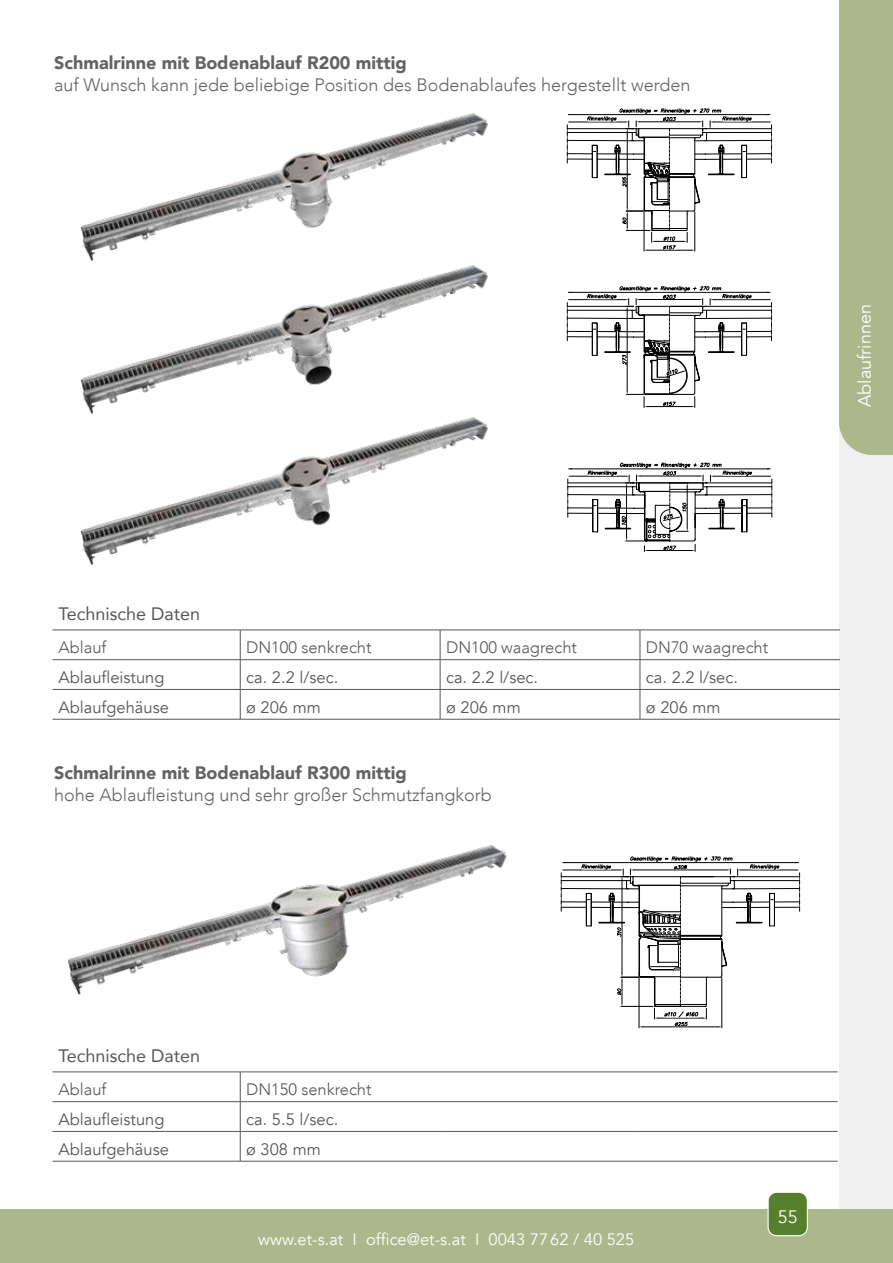
<style>
.page{position:relative;width:893px;height:1263px;background:#fff}
.page>*{position:absolute;margin:0;border:0;box-sizing:border-box;transform-origin:0 0}
.t1{font:300 18px "Avenir";color:#646363}
.t2{font:900 18px "Avenir";color:#646363}
.t3{font:18px "Avenir";color:#575756}
.t4{font:18px "Avenir";color:#fff}
.t5{font:16.5px "Avenir";color:#575756}
.t6{font:300 16.5px "Avenir";color:#575756}
.t7{font:16.5px "Avenir";color:#fff}
</style>
<div class="page">
<div style="left:839px;top:0;width:54px;height:1213px;background:#f0f0f0"></div>
<div style="left:839px;top:0;width:54px;height:455px;background:#acb88b"></div>
<hr style="left:0;top:1208px;width:1px;height:55px;background:#acb88b">
<div style="left:0;top:1209px;width:893px;height:54px;background:#acb88b"></div>
<div style="left:768px;top:1192px;width:39px;height:44px;background:#56802c;border-radius:9px"></div>
<div style="left:767px;top:1192px;width:41px;height:44px;border:1px solid #fff;border-radius:9px"></div>
<hr style="left:240px;top:630px;width:200px;height:1px;background:#575756">
<hr style="left:440px;top:630px;width:200px;height:1px;background:#575756">
<hr style="left:640px;top:630px;width:200px;height:1px;background:#575756">
<hr style="left:53px;top:630px;width:187px;height:1px;background:#575756">
<hr style="left:53px;top:659px;width:187px;height:1px;background:#575756">
<hr style="left:240px;top:659px;width:200px;height:1px;background:#575756">
<hr style="left:440px;top:659px;width:200px;height:1px;background:#575756">
<hr style="left:640px;top:659px;width:200px;height:1px;background:#575756">
<hr style="left:53px;top:689px;width:187px;height:1px;background:#575756">
<hr style="left:240px;top:689px;width:200px;height:1px;background:#575756">
<svg style="left:240px;top:630px;width:1px;height:89px"></svg>
<hr style="left:440px;top:689px;width:200px;height:1px;background:#575756">
<svg style="left:440px;top:630px;width:1px;height:89px"></svg>
<hr style="left:640px;top:689px;width:200px;height:1px;background:#575756">
<svg style="left:640px;top:630px;width:1px;height:89px"></svg>
<hr style="left:53px;top:719px;width:187px;height:1px;background:#575756">
<hr style="left:240px;top:719px;width:200px;height:1px;background:#575756">
<hr style="left:440px;top:719px;width:200px;height:1px;background:#575756">
<hr style="left:640px;top:719px;width:200px;height:1px;background:#575756">
<hr style="left:240px;top:1072px;width:200px;height:1px;background:#575756">
<hr style="left:440px;top:1072px;width:198px;height:1px;background:#575756">
<hr style="left:638px;top:1072px;width:200px;height:1px;background:#575756">
<hr style="left:53px;top:1072px;width:187px;height:1px;background:#575756">
<hr style="left:53px;top:1101px;width:187px;height:1px;background:#575756">
<hr style="left:240px;top:1101px;width:200px;height:1px;background:#575756">
<svg style="left:240px;top:1072px;width:1px;height:59px"></svg>
<hr style="left:440px;top:1101px;width:198px;height:1px;background:#575756">
<hr style="left:638px;top:1101px;width:200px;height:1px;background:#575756">
<hr style="left:53px;top:1131px;width:187px;height:1px;background:#575756">
<hr style="left:240px;top:1131px;width:200px;height:1px;background:#575756">
<hr style="left:240px;top:1131px;width:1px;height:30px;background:#575756">
<hr style="left:440px;top:1131px;width:198px;height:1px;background:#575756">
<hr style="left:638px;top:1131px;width:200px;height:1px;background:#575756">
<hr style="left:53px;top:1161px;width:187px;height:1px;background:#575756">
<hr style="left:240px;top:1161px;width:200px;height:1px;background:#575756">
<hr style="left:440px;top:1161px;width:198px;height:1px;background:#575756">
<hr style="left:638px;top:1161px;width:200px;height:1px;background:#575756">
<img style="left:80px;top:113px;width:408px;height:137px">
<img style="left:68px;top:845px;width:439px;height:150px">
<img style="left:80px;top:250px;width:408px;height:152px">
<img style="left:80px;top:402px;width:408px;height:163px">
<svg style="left:567px;top:109px;width:205px;height:142px"></svg>
<svg style="left:567px;top:286px;width:205px;height:121px"></svg>
<svg style="left:568px;top:463px;width:204px;height:88px"></svg>
<hr style="left:721px;top:977px;width:1px;height:51px;background:#000">
<hr style="left:639px;top:977px;width:1px;height:51px;background:#000">
<svg style="left:561px;top:856px;width:239px;height:171px"></svg>
<p class="t2" style="left:54px;top:47px;width:354px">Schmalrinne mit Bodenablauf R200 mittig</p>
<p class="t1" style="left:54px;top:74px;width:638px">auf Wunsch kann jede beliebige Position des Bodenablaufes hergestellt werden</p>
<p class="t3" style="left:59px;top:599px;width:143px">Technische Daten</p>
<p class="t6" style="left:59px;top:638px;width:49px">Ablauf</p>
<p class="t6" style="left:246px;top:638px;width:127px">DN100 senkrecht</p>
<p class="t6" style="left:446px;top:638px;width:132px">DN100 waagrecht</p>
<p class="t6" style="left:646px;top:638px;width:124px">DN70 waagrecht</p>
<p class="t5" style="left:59px;top:667px;width:108px">Ablaufleistung</p>
<p class="t5" style="left:246px;top:667px;width:94px">ca. 2.2 l/sec.</p>
<p class="t5" style="left:446px;top:667px;width:94px">ca. 2.2 l/sec.</p>
<p class="t5" style="left:646px;top:667px;width:94px">ca. 2.2 l/sec.</p>
<p class="t5" style="left:59px;top:697px;width:112px">Ablaufgehäuse</p>
<p class="t5" style="left:246px;top:697px;width:76px">ø 206 mm</p>
<p class="t5" style="left:446px;top:697px;width:76px">ø 206 mm</p>
<p class="t5" style="left:646px;top:697px;width:76px">ø 206 mm</p>
<p class="t2" style="left:54px;top:758px;width:354px">Schmalrinne mit Bodenablauf R300 mittig</p>
<p class="t1" style="left:54px;top:784px;width:439px">hohe Ablaufleistung und sehr großer Schmutzfangkorb</p>
<p class="t4" style="left:854px;top:407px;width:104px;rotate:-90deg">Ablaufrinnen</p>
<p class="t3" style="left:59px;top:1041px;width:143px">Technische Daten</p>
<p class="t6" style="left:59px;top:1079px;width:49px">Ablauf</p>
<p class="t6" style="left:246px;top:1079px;width:127px">DN150 senkrecht</p>
<p class="t5" style="left:59px;top:1109px;width:108px">Ablaufleistung</p>
<p class="t5" style="left:246px;top:1109px;width:94px">ca. 5.5 l/sec.</p>
<p class="t5" style="left:59px;top:1139px;width:112px">Ablaufgehäuse</p>
<p class="t5" style="left:246px;top:1139px;width:76px">ø 308 mm</p>
<p class="t7" style="left:258px;top:1229px;width:378px">www.et-s.at I office@et-s.at I 0043 7762 / 40 525</p>
<p class="t4" style="left:778px;top:1206px;width:22px">55</p>
</div>
